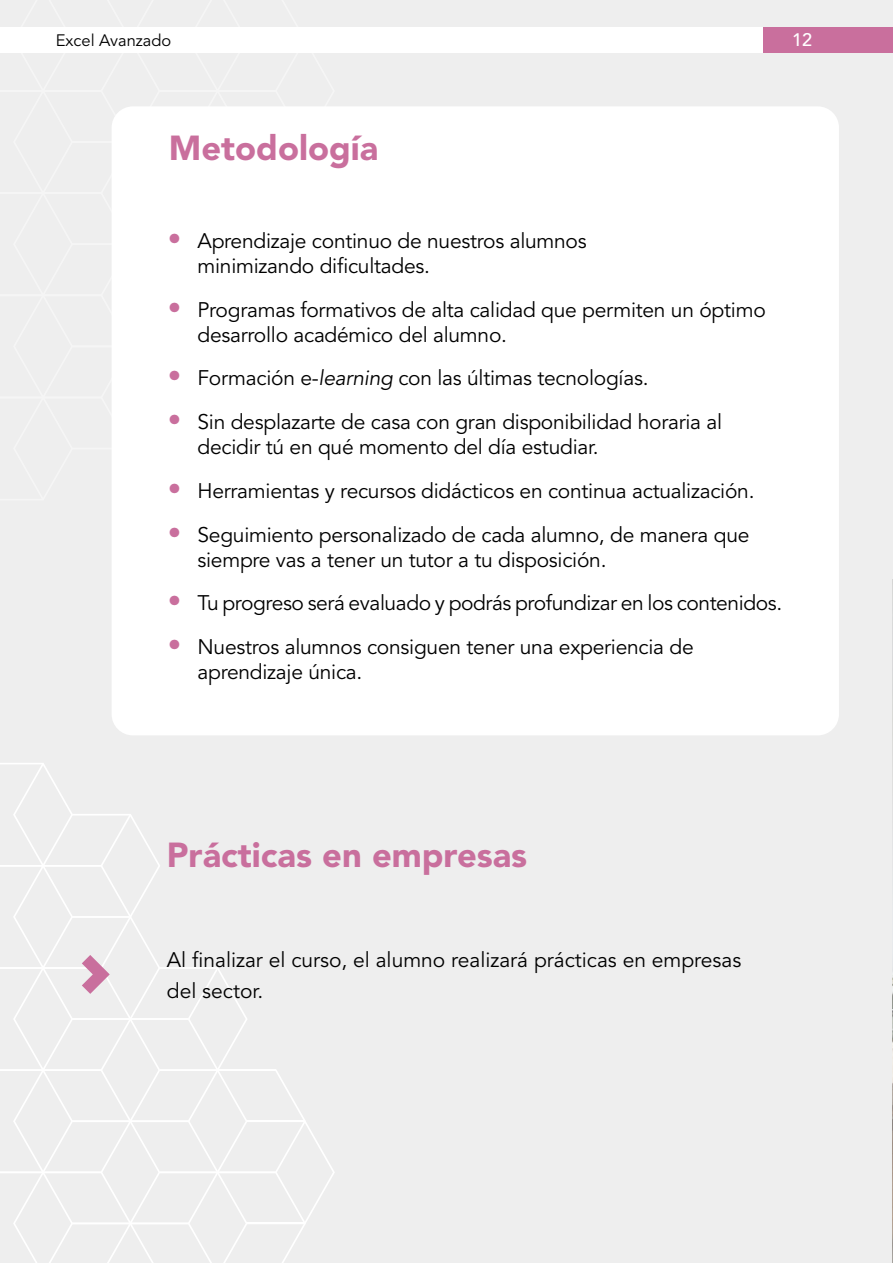
<style>
.page{position:relative;width:893px;height:1263px;background:#eee}
.page>*{position:absolute;margin:0;border:0;box-sizing:border-box;transform-origin:0 0}
.t1{font:900 34.5px "Avenir LT Std";color:#c96f9d}
.t2{font:21px/25px "Avenir LT Std";letter-spacing:-.01em;color:#000}
.t3{font:500 18px "Avenir LT Std";color:#fff}
.t4{font:16.5px "Avenir LT Std";color:#000}
.s1{font-weight:500;font-size:27px;color:#c96f9d}
.s2{font-style:italic}
</style>
<div class="page">
<div style="left:112px;top:106px;width:727px;height:629px;background:#fff;border-radius:21px"></div>
<div style="left:0;top:28px;width:893px;height:25px;background:#fff"></div>
<div style="left:763px;top:28px;width:130px;height:25px;background:#c96f9d"></div>
<hr style="left:892px;top:579px;width:1px;height:684px;background:#fff">
<svg style="left:0;top:763px;width:335px;height:500px"></svg>
<p class="t4" style="left:56px;top:31px;width:117px">Excel Avanzado</p>
<p class="t3" style="left:792px;top:30px;width:22px">12</p>
<h1 class="t1" style="left:169px;top:127px;width:211px">Metodología</h1>
<p class="t2" style="left:197px;top:229px;width:391px;text-indent:-30px"><span class="s1">•</span> Aprendizaje continuo de nuestros alumnos minimizando dificultades.</p>
<p class="t2" style="left:197px;top:297px;width:570px;text-indent:-30px"><span class="s1">•</span> Programas formativos de alta calidad que permiten un óptimo desarrollo académico del alumno.</p>
<p class="t2" style="left:168px;top:366px;width:482px"><span class="s1">•</span> Formación e-<span class="s2">learning</span> con las últimas tecnologías.</p>
<p class="t2" style="left:197px;top:410px;width:526px;text-indent:-30px"><span class="s1">•</span> Sin desplazarte de casa con gran disponibilidad horaria al decidir tú en qué momento del día estudiar.</p>
<p class="t2" style="left:168px;top:479px;width:588px"><span class="s1">•</span> Herramientas y recursos didácticos en continua actualización.</p>
<p class="t2" style="left:197px;top:522px;width:553px;text-indent:-30px"><span class="s1">•</span> Seguimiento personalizado de cada alumno, de manera que siempre vas a tener un tutor a tu disposición.</p>
<p class="t2" style="left:168px;top:591px;width:616px"><span class="s1">•</span> Tu progreso será evaluado y podrás profundizar en los contenidos.</p>
<p class="t2" style="left:197px;top:635px;width:498px;text-indent:-30px"><span class="s1">•</span> Nuestros alumnos consiguen tener una experiencia de aprendizaje única.</p>
<h1 class="t1" style="left:167px;top:834px;width:362px">Prácticas en empresas</h1>
<p class="t2" style="left:167px;top:944px;width:576px;line-height:31.2px">Al finalizar el curso, el alumno realizará prácticas en empresas del sector.</p>
</div>
